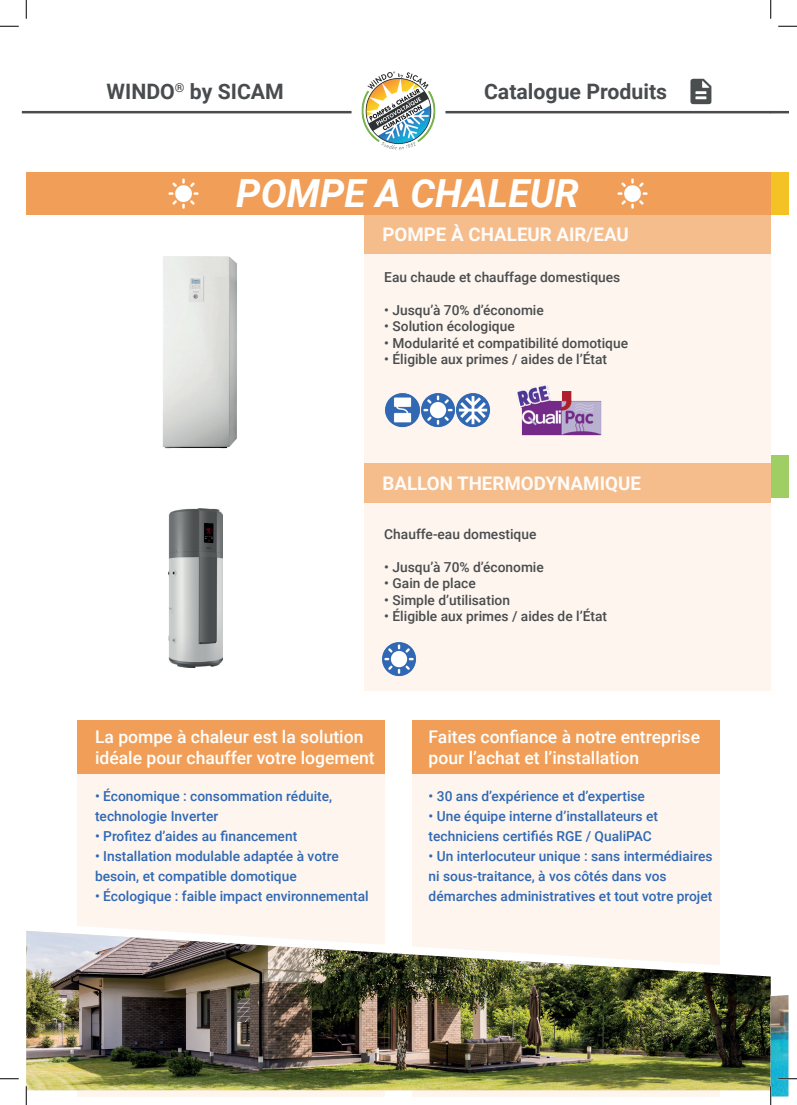
<style>
.page{position:relative;width:797px;height:1105px;background:#fff}
.page>*{position:absolute;margin:0;border:0;box-sizing:border-box;transform-origin:0 0}
.t1{font:italic 700 38.75px "Roboto";color:#fff}
.t2{font:700 21.25px "Roboto";color:#494c4e}
.t3{font:700 18.75px "Roboto";color:#fff}
.t4{font:500 17.5px/21px "Roboto";color:#fff}
.t5{font:500 13.75px/20px "Roboto";color:#3068b3}
.t6{font:500 13.75px "Roboto";color:#494c4e}
</style>
<div class="page">
<hr style="left:22px;top:111px;width:749px;height:2px;background:#494c4e">
<img style="left:690px;top:78px;width:22px;height:27px">
<div style="left:351px;top:63px;width:94px;height:96px;background:#fff;border-radius:50%"></div>
<img style="left:361px;top:71px;width:75px;height:79px">
<svg style="left:771px;top:111px;width:17px;height:2px"></svg>
<div style="left:365px;top:175px;width:405px;height:516px;background:#fdf5ee"></div>
<div style="left:412px;top:720px;width:307px;height:376px;background:#fdf5ee"></div>
<div style="left:77px;top:720px;width:307px;height:376px;background:#fdf5ee"></div>
<div style="left:77px;top:720px;width:307px;height:54px;background:#f19f58"></div>
<div style="left:412px;top:720px;width:307px;height:54px;background:#f19f58"></div>
<img style="left:162px;top:256px;width:75px;height:193px">
<img style="left:169px;top:508px;width:54px;height:160px">
<div style="left:26px;top:172px;width:745px;height:43px;background:#f19f58"></div>
<img style="left:382px;top:642px;width:34px;height:35px">
<img style="left:385px;top:393px;width:105px;height:35px">
<div style="left:365px;top:464px;width:405px;height:39px;background:#f5bd8c"></div>
<div style="left:365px;top:215px;width:405px;height:39px;background:#f5bd8c"></div>
<img style="left:617px;top:178px;width:31px;height:31px">
<img style="left:168px;top:178px;width:31px;height:31px">
<img style="left:516px;top:384px;width:85px;height:51px">
<div style="left:770px;top:455px;width:18px;height:42px;background:#9fce64"></div>
<div style="left:771px;top:172px;width:17px;height:43px;background:#f4c225"></div>
<svg style="left:27px;top:1090px;width:44px;height:1px"></svg>
<img style="left:26px;top:931px;width:744px;height:159px">
<svg style="left:0;top:25px;width:19px;height:2px"></svg>
<svg style="left:778px;top:25px;width:19px;height:2px"></svg>
<svg style="left:0;top:1078px;width:19px;height:1px"></svg>
<svg style="left:25px;top:0;width:2px;height:19px"></svg>
<svg style="left:25px;top:1086px;width:2px;height:19px"></svg>
<svg style="left:770px;top:0;width:1px;height:19px"></svg>
<svg style="left:770px;top:986px;width:27px;height:119px"></svg>
<h2 class="t2" style="left:107px;top:77px;width:179px">WINDO<sup>®</sup> by SICAM</h2>
<h2 class="t2" style="left:484px;top:77px;width:185px">Catalogue Produits</h2>
<h1 class="t1" style="left:236px;top:166px;width:344px">POMPE A CHALEUR</h1>
<h3 class="t3" style="left:382px;top:221px;width:248px">POMPE À CHALEUR AIR/EAU</h3>
<p class="t6" style="left:384px;top:267px;width:237px">Eau chaude et chauffage domestiques</p>
<p class="t6" style="left:384px;top:300px;width:161px">• Jusqu’à 70% d’économie</p>
<p class="t6" style="left:384px;top:317px;width:132px">• Solution écologique</p>
<p class="t6" style="left:384px;top:333px;width:245px">• Modularité et compatibilité domotique</p>
<p class="t6" style="left:384px;top:350px;width:224px">• Éligible aux primes / aides de l’État</p>
<h3 class="t3" style="left:382px;top:470px;width:260px">BALLON THERMODYNAMIQUE</h3>
<p class="t6" style="left:384px;top:524px;width:154px">Chauffe-eau domestique</p>
<p class="t6" style="left:384px;top:557px;width:161px">• Jusqu’à 70% d’économie</p>
<p class="t6" style="left:384px;top:574px;width:93px">• Gain de place</p>
<p class="t6" style="left:384px;top:590px;width:127px">• Simple d’utilisation</p>
<p class="t6" style="left:384px;top:607px;width:224px">• Éligible aux primes / aides de l’État</p>
<p class="t4" style="left:95px;top:726px;width:281px">La pompe à chaleur est la solution idéale pour chauffer votre logement</p>
<p class="t5" style="left:95px;top:785px;width:239px">• Économique : consommation réduite, technologie Inverter</p>
<p class="t5" style="left:95px;top:825px;width:204px">• Profitez d’aides au financement</p>
<p class="t5" style="left:95px;top:845px;width:245px">• Installation modulable adaptée à votre besoin, et compatible domotique</p>
<p class="t5" style="left:95px;top:885px;width:275px">• Écologique : faible impact environnemental</p>
<p class="t4" style="left:428px;top:726px;width:273px">Faites confiance à notre entreprise pour l’achat et l’installation</p>
<p class="t5" style="left:428px;top:785px;width:218px">• 30 ans d’expérience et d’expertise</p>
<p class="t5" style="left:428px;top:805px;width:231px">• Une équipe interne d’installateurs et techniciens certifiés RGE / QualiPAC</p>
<p class="t5" style="left:428px;top:845px;width:285px">• Un interlocuteur unique : sans intermédiaires ni sous-traitance, à vos côtés dans vos démarches administratives et tout votre projet</p>
</div>
